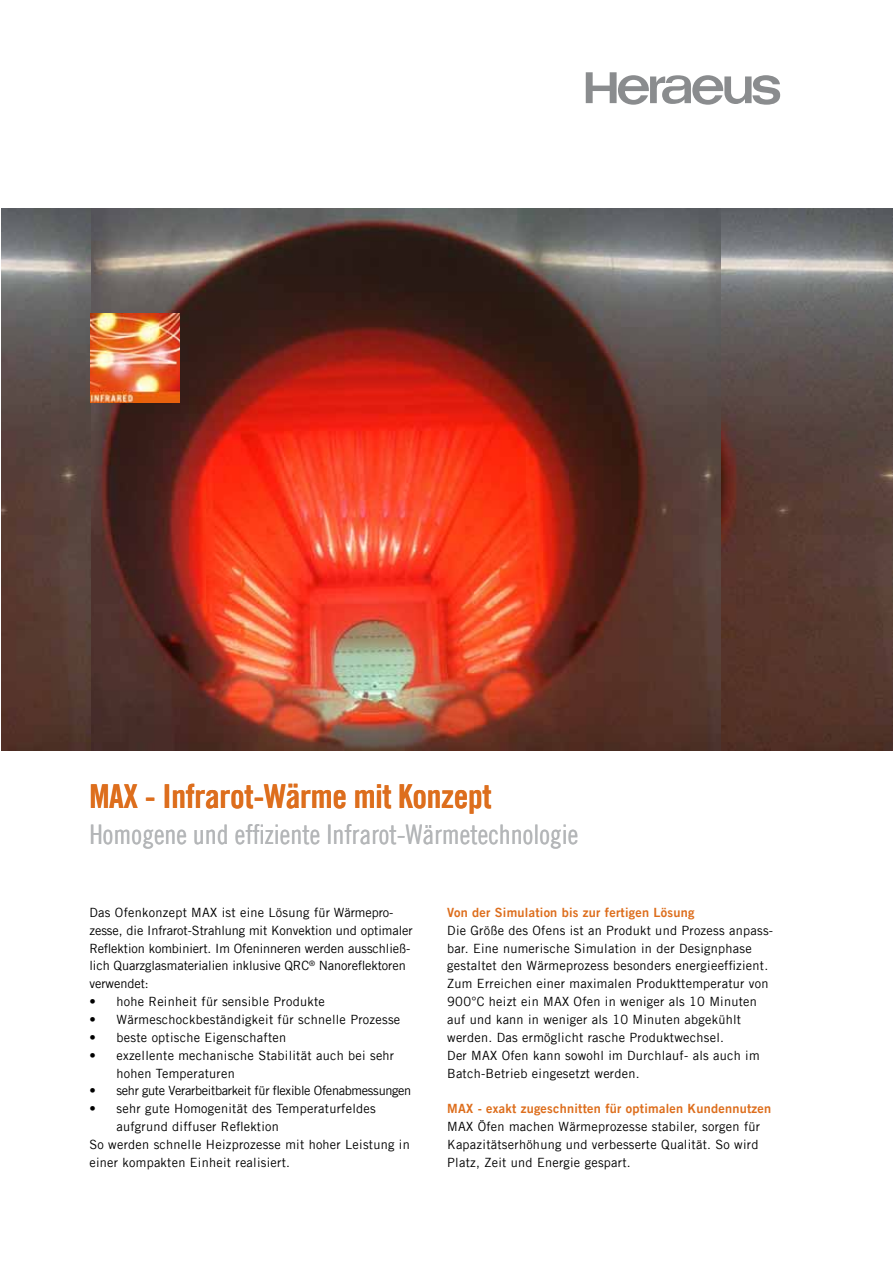
<style>
.page{position:relative;width:893px;height:1263px;background:#fff}
.page>*{position:absolute;margin:0;border:0;box-sizing:border-box;transform-origin:0 0}
.t1{font:33px "Trade Gothic LT Bold Cond Twenty";letter-spacing:-.01em;color:#dd6e1d}
.t2{font:27px "Trade Gothic LT Cond Eighteen";color:#b4b6b8}
.t3{font:12.75px/17.9px "Trade Gothic LT";letter-spacing:.02em;color:#000}
.t4{font:12.75px/17.9px "Trade Gothic LT";letter-spacing:-.005em;color:#000}
.t5{font:12.75px "Trade Gothic LT Bold Two";letter-spacing:.02em;color:#dd6e1d}
.t6{font:12.75px "Trade Gothic LT";letter-spacing:-.025em;color:#000}
</style>
<div class="page">
<svg style="left:586px;top:72px;width:194px;height:33px"></svg>
<img style="left:91px;top:208px;width:630px;height:542px">
<img style="left:721px;top:208px;width:172px;height:542px">
<img style="left:1px;top:208px;width:90px;height:542px">
<h1 class="t1" style="left:89px;top:776px;width:404px">MAX - Infrarot-Wärme mit Konzept</h1>
<h2 class="t2" style="left:89px;top:818px;width:490px">Homogene und effiziente Infrarot-Wärmetechnologie</h2>
<p class="t4" style="left:89px;top:903px;width:325px">Das Ofenkonzept MAX ist eine Lösung für Wärmepro&shy;zesse, die Infrarot-Strahlung mit Konvektion und optimaler Reflektion kombiniert. Im Ofeninneren werden ausschließ&shy;lich Quarzglasmaterialien inklusive QRC<sup>®</sup> Nanoreflektoren verwendet:</p>
<p class="t3" style="left:89px;top:992px;width:237px">• hohe Reinheit für sensible Produkte</p>
<p class="t3" style="left:89px;top:1010px;width:312px">• Wärmeschockbeständigkeit für schnelle Prozesse</p>
<p class="t3" style="left:89px;top:1028px;width:198px">• beste optische Eigenschaften</p>
<p class="t3" style="left:116px;top:1046px;width:279px;text-indent:-27px">• exzellente mechanische Stabilität auch bei sehr hohen Temperaturen</p>
<p class="t6" style="left:89px;top:1083px;width:323px">• sehr gute Verarbeitbarkeit für flexible Ofenabmessungen</p>
<p class="t3" style="left:89px;top:1100px;width:288px">• sehr gute Homogenität des Temperaturfeldes</p>
<p class="t3" style="left:116px;top:1117px;width:164px">aufgrund diffuser Reflektion</p>
<p class="t3" style="left:89px;top:1135px;width:322px">So werden schnelle Heizprozesse mit hoher Leistung in</p>
<p class="t3" style="left:89px;top:1153px;width:202px">einer kompakten Einheit realisiert.</p>
<p class="t5" style="left:447px;top:904px;width:249px">Von der Simulation bis zur fertigen Lösung</p>
<p class="t3" style="left:447px;top:921px;width:327px">Die Größe des Ofens ist an Produkt und Prozess anpass&shy;bar. Eine numerische Simulation in der Designphase gestaltet den Wärmeprozess besonders energieeffizient.<br>Zum Erreichen einer maximalen Produkttemperatur von 900°C heizt ein MAX Ofen in weniger als 10 Minuten auf und kann in weniger als 10 Minuten abgekühlt werden. Das ermöglicht rasche Produktwechsel.<br>Der MAX Ofen kann sowohl im Durchlauf- als auch im Batch-Betrieb eingesetzt werden.</p>
<p class="t5" style="left:447px;top:1101px;width:325px">MAX - exakt zugeschnitten für optimalen Kundennutzen</p>
<p class="t3" style="left:447px;top:1118px;width:314px">MAX Öfen machen Wärmeprozesse stabiler, sorgen für<br>Kapazitätserhöhung und verbesserte Qualität. So wird<br>Platz, Zeit und Energie gespart.</p>
</div>
